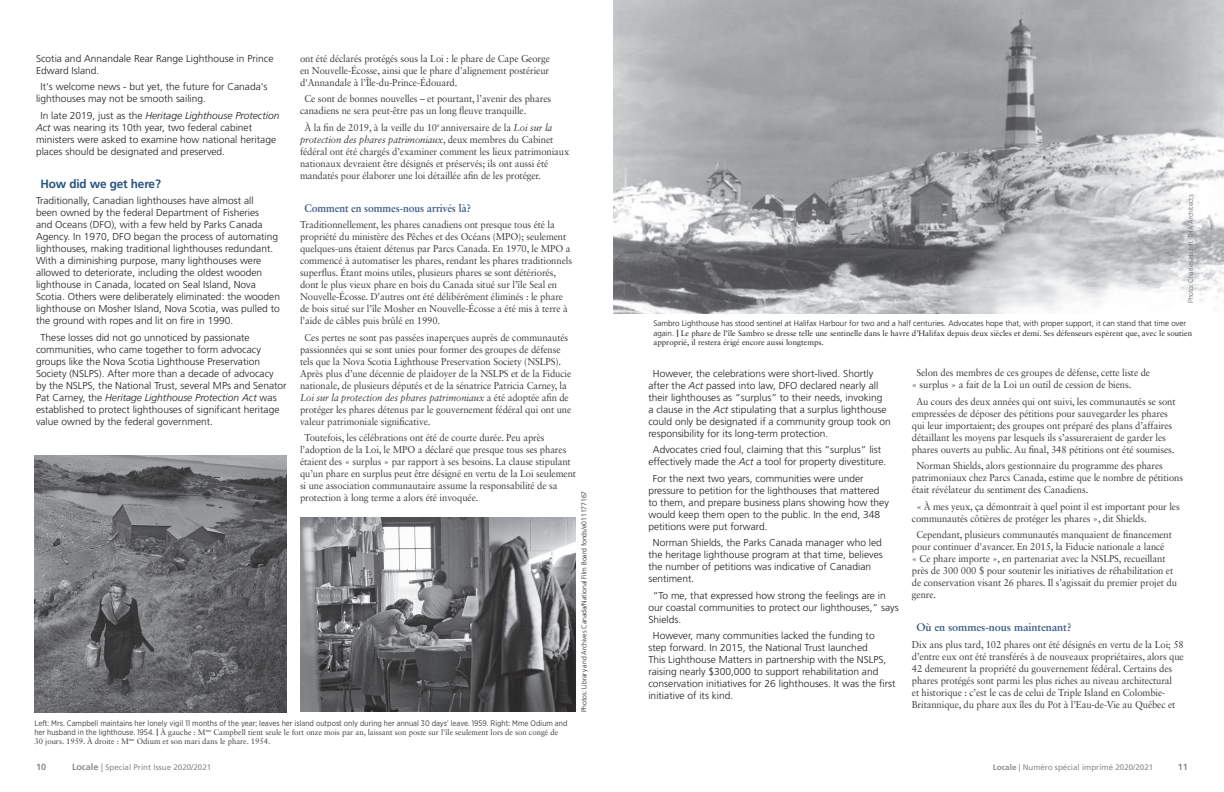
<style>
.page{position:relative;width:1224px;height:792px;background:#fff}
.page>*{position:absolute;margin:0;border:0;box-sizing:border-box;transform-origin:0 0}
.t1{font:12px "Frutiger LT 65 Bd";letter-spacing:-.01em;color:#265480}
.t2{font:700 11px "Sabon LT Std";letter-spacing:-.01em;color:#3e5e87;scale:.95 1}
.t3{font:700 11px "Sabon LT Std";letter-spacing:-.01em;color:#3e5e87}
.t4{font:10px/12px "Sabon LT Std";letter-spacing:-.01em;color:#3e3e3f;scale:.95 1}
.t5{font:10px/12px "Frutiger LT 45 Lt";color:#231f20}
.t6{font:9px "Frutiger LT 65 Bd";color:#8a8c8f}
.FR_caption{font:8px/9px "Gotham Narrow";color:#3e3e3f}
.t7{font:8px/9.6px "Sabon LT Std";color:#231f20}
.t8{font:8px "Frutiger LT 55 Rm";color:#8a8c8f}
.t9{font:7px "Frutiger LT 45 Lt";color:#231f20}
.t10{font:7px "Gotham Narrow";color:#6f7073}
.s1{font-family:"Frutiger LT 46 Lt It"}
.s2{font-style:italic}
.s3{font-weight:700}
.s4{font-family:"Sabon LT Std"}
.s5{font-family:"Frutiger LT 45 Lt"}
.s6{font-family:"Gotham Narrow";font-weight:700}
.s7{font-family:"Frutiger LT 65 Bd";font-size:9px}
.s8{font-size:9px}
.s9{font-family:"Frutiger LT 65 Bd"}
</style>
<div class="page">
<img style="left:613px;top:0;width:611px;height:313px">
<img style="left:34px;top:456px;width:253px;height:257px">
<img style="left:300px;top:518px;width:276px;height:194px">
<p class="t5" style="left:36px;top:53px;width:239px">Scotia and Annandale Rear Range Lighthouse in Prince<br>Edward Island.</p>
<p class="t5" style="left:36px;top:81px;width:233px;text-indent:4px">It's welcome news - but yet, the future for Canada's lighthouses may not be smooth sailing.</p>
<p class="t5" style="left:36px;top:110px;width:245px;text-indent:4px">In late 2019, just as the <span class="s1">Heritage Lighthouse Protection Act</span> was nearing its 10th year, two federal cabinet ministers were asked to examine how national heritage places should be designated and preserved.</p>
<p class="t1" style="left:40px;top:177px;width:122px">How did we get here?</p>
<p class="t5" style="left:36px;top:195px;width:246px">Traditionally, Canadian lighthouses have almost all<br>been owned by the federal Department of Fisheries<br>and Oceans (DFO), with a few held by Parks Canada Agency. In 1970, DFO began the process of automating lighthouses, making traditional lighthouses redundant.<br>With a diminishing purpose, many lighthouses were allowed to deteriorate, including the oldest wooden lighthouse in Canada, located on Seal Island, Nova Scotia. Others were deliberately eliminated: the wooden lighthouse on Mosher Island, Nova Scotia, was pulled to the ground with ropes and lit on fire in 1990.</p>
<p class="t5" style="left:36px;top:332px;width:252px;text-indent:4px">These losses did not go unnoticed by passionate communities, who came together to form advocacy groups like the Nova Scotia Lighthouse Preservation Society (NSLPS). After more than a decade of advocacy<br>by the NSLPS, the National Trust, several MPs and Senator Pat Carney, the <span class="s1">Heritage Lighthouse Protection Act</span> was established to protect lighthouses of significant heritage value owned by the federal government.</p>
<p class="t4" style="left:300px;top:52px;width:265px;text-align:justify">ont été déclarés protégés sous la Loi : le phare de Cape George en Nouvelle-Écosse, ainsi que le phare d'alignement postérieur d'Annandale à l’Île-du-Prince-Édouard.</p>
<p class="t4" style="left:300px;top:93px;width:266px;text-indent:4px">Ce sont de bonnes nouvelles – et pourtant, l’avenir des phares canadiens ne sera peut-être pas un long fleuve tranquille.</p>
<p class="t4" style="left:300px;top:121px;width:285px;text-indent:4px">À la fin de 2019, à la veille du 10<sup>e</sup> anniversaire de la <span class="s2">Loi sur la protection des phares patrimoniaux</span>, deux membres du Cabinet fédéral ont été chargés d’examiner comment les lieux patrimoniaux nationaux devraient être désignés et préservés; ils ont aussi été mandatés pour élaborer une loi détaillée afin de les protéger.</p>
<p class="t2" style="left:304px;top:201px;width:177px">Comment en sommes-nous arrivés là?</p>
<p class="t4" style="left:300px;top:219px;width:288px">Traditionnellement, les phares canadiens ont presque tous été la propriété du ministère des Pêches et des Océans (MPO); seulement quelques-uns étaient détenus par Parcs Canada. En 1970, le MPO a commencé à automatiser les phares, rendant les phares traditionnels superflus. Étant moins utiles, plusieurs phares se sont détériorés, dont le plus vieux phare en bois du Canada situé sur l’île Seal en Nouvelle-Écosse. D’autres ont été délibérément éliminés : le phare de bois situé sur l’île Mosher en Nouvelle-Écosse a été mis à terre à l’aide de câbles puis brûlé en 1990.</p>
<p class="t4" style="left:300px;top:331px;width:287px;text-indent:4px">Ces pertes ne sont pas passées inaperçues auprès de communautés passionnées qui se sont unies pour former des groupes de défense tels que la Nova Scotia Lighthouse Preservation Society (NSLPS).<br>Après plus d’une décennie de plaidoyer de la NSLPS et de la Fiducie nationale, de plusieurs députés et de la sénatrice Patricia Carney, la <span class="s2">Loi sur la protection des phares patrimoniaux</span> a été adoptée afin de protéger les phares détenus par le gouvernement fédéral qui ont une valeur patrimoniale significative.</p>
<p class="t4" style="left:300px;top:432px;width:292px;text-indent:4px">Toutefois, les célébrations ont été de courte durée. Peu après l’adoption de la Loi, le MPO a déclaré que presque tous ses phares étaient des « surplus » par rapport à ses besoins. La clause stipulant qu’un phare en surplus peut être désigné en vertu de la Loi seulement si une association communautaire assume la responsabilité de sa protection à long terme a alors été invoquée.</p>
<p class="t9" style="left:580px;top:712px;width:223px;rotate:-90deg">Photos: Library and Archives Canada/National Film Board fonds/e011177167</p>
<p class="FR_caption" style="left:34px;top:719px;width:535px">Left: Mrs. Campbell maintains her lonely vigil 11 months of the year; leaves her island outpost only during her annual 30 days' leave. 1959. Right: Mme Odium and her husband in the lighthouse. 1954. <span class="s3">|</span> <span class="s4">À gauche : M</span><sup>me</sup> <span class="s4">Campbell tient seule le fort onze mois par an, laissant son poste sur l’île seulement lors de son congé de<br>30 jours. 1959. À droite : M</span><sup>me</sup> <span class="s4">Odium et son mari dans le phare. 1954.</span></p>
<p class="t10" style="left:1186px;top:303px;width:110px;rotate:-90deg">Photo: Charles Hazell, THA Architects</p>
<p class="t7" style="left:653px;top:319px;width:540px"><span class="s5">Sambro Lighthouse has stood sentinel at Halifax Harbour for two and a half centuries. Advocates hope that, with proper support, it can stand that time over again.</span> <span class="s6">|</span> Le phare de l’île Sambro se dresse telle une sentinelle dans le havre d’Halifax depuis deux siècles et demi. Ses défenseurs espèrent que, avec le soutien approprié, il restera érigé encore aussi longtemps.</p>
<p class="t5" style="left:648px;top:367px;width:244px;text-indent:4px">However, the celebrations were short-lived. Shortly after the <span class="s1">Act</span> passed into law, DFO declared nearly all their lighthouses as “surplus” to their needs, invoking<br>a clause in the <span class="s1">Act</span> stipulating that a surplus lighthouse could only be designated if a community group took on responsibility for its long-term protection.</p>
<p class="t5" style="left:648px;top:444px;width:239px;text-align:center">Advocates cried foul, claiming that this “surplus” list effectively made the <span class="s1">Act</span> a tool for property divestiture.</p>
<p class="t5" style="left:648px;top:472px;width:242px;text-indent:4px">For the next two years, communities were under pressure to petition for the lighthouses that mattered to them, and prepare business plans showing how they would keep them open to the public. In the end, 348 petitions were put forward.</p>
<p class="t5" style="left:648px;top:537px;width:236px;text-indent:4px">Norman Shields, the Parks Canada manager who led the heritage lighthouse program at that time, believes the number of petitions was indicative of Canadian sentiment.</p>
<p class="t5" style="left:648px;top:589px;width:252px;text-indent:4px">“To me, that expressed how strong the feelings are in our coastal communities to protect our lighthouses,” says<br>Shields.</p>
<p class="t5" style="left:648px;top:630px;width:249px;text-indent:4px">However, many communities lacked the funding to<br>step forward. In 2015, the National Trust launched<br>This Lighthouse Matters in partnership with the NSLPS, raising nearly $300,000 to support rehabilitation and conservation initiatives for 26 lighthouses. It was the first initiative of its kind.</p>
<p class="t4" style="left:912px;top:367px;width:252px;text-indent:4px">Selon des membres de ces groupes de défense, cette liste de « surplus » a fait de la Loi un outil de cession de biens.</p>
<p class="t4" style="left:912px;top:395px;width:279px;text-indent:4px">Au cours des deux années qui ont suivi, les communautés se sont empressées de déposer des pétitions pour sauvegarder les phares qui leur importaient; des groupes ont préparé des plans d’affaires détaillant les moyens par lesquels ils s’assureraient de garder les phares ouverts au public. Au final, 348 pétitions ont été soumises.</p>
<p class="t4" style="left:912px;top:460px;width:287px;text-indent:4px">Norman Shields, alors gestionnaire du programme des phares patrimoniaux chez Parcs Canada, estime que le nombre de pétitions était révélateur du sentiment des Canadiens.</p>
<p class="t4" style="left:912px;top:500px;width:283px;text-indent:4px">« À mes yeux, ça démontrait à quel point il est important pour les communautés côtières de protéger les phares », dit Shields.</p>
<p class="t4" style="left:912px;top:529px;width:281px;text-indent:4px">Cependant, plusieurs communautés manquaient de financement pour continuer d'avancer. En 2015, la Fiducie nationale a lancé<br>« Ce phare importe », en partenariat avec la NSLPS, recueillant près de 300 000 $ pour soutenir les initiatives de réhabilitation et de conservation visant 26 phares. Il s’agissait du premier projet du genre.</p>
<p class="t3" style="left:916px;top:621px;width:157px">Où en sommes-nous maintenant?</p>
<p class="t4" style="left:912px;top:638px;width:288px">Dix ans plus tard, 102 phares ont été désignés en vertu de la Loi; 58 d’entre eux ont été transférés à de nouveaux propriétaires, alors que 42 demeurent la propriété du gouvernement fédéral. Certains des phares protégés sont parmi les plus riches au niveau architectural<br>et historique : c’est le cas de celui de Triple Island en Colombie-Britannique, du phare aux îles du Pot à l’Eau-de-Vie au Québec et</p>
<p class="t6" style="left:36px;top:762px;width:12px">10</p>
<p class="t8" style="left:72px;top:763px;width:141px"><span class="s7">Locale</span> <span class="s8">|</span> Special Print Issue 2020/2021</p>
<p class="t8" style="left:993px;top:763px;width:162px"><span class="s9">Locale</span> | Numéro spécial imprimé 2020/2021</p>
<p class="t6" style="left:1178px;top:762px;width:12px">11</p>
</div>
